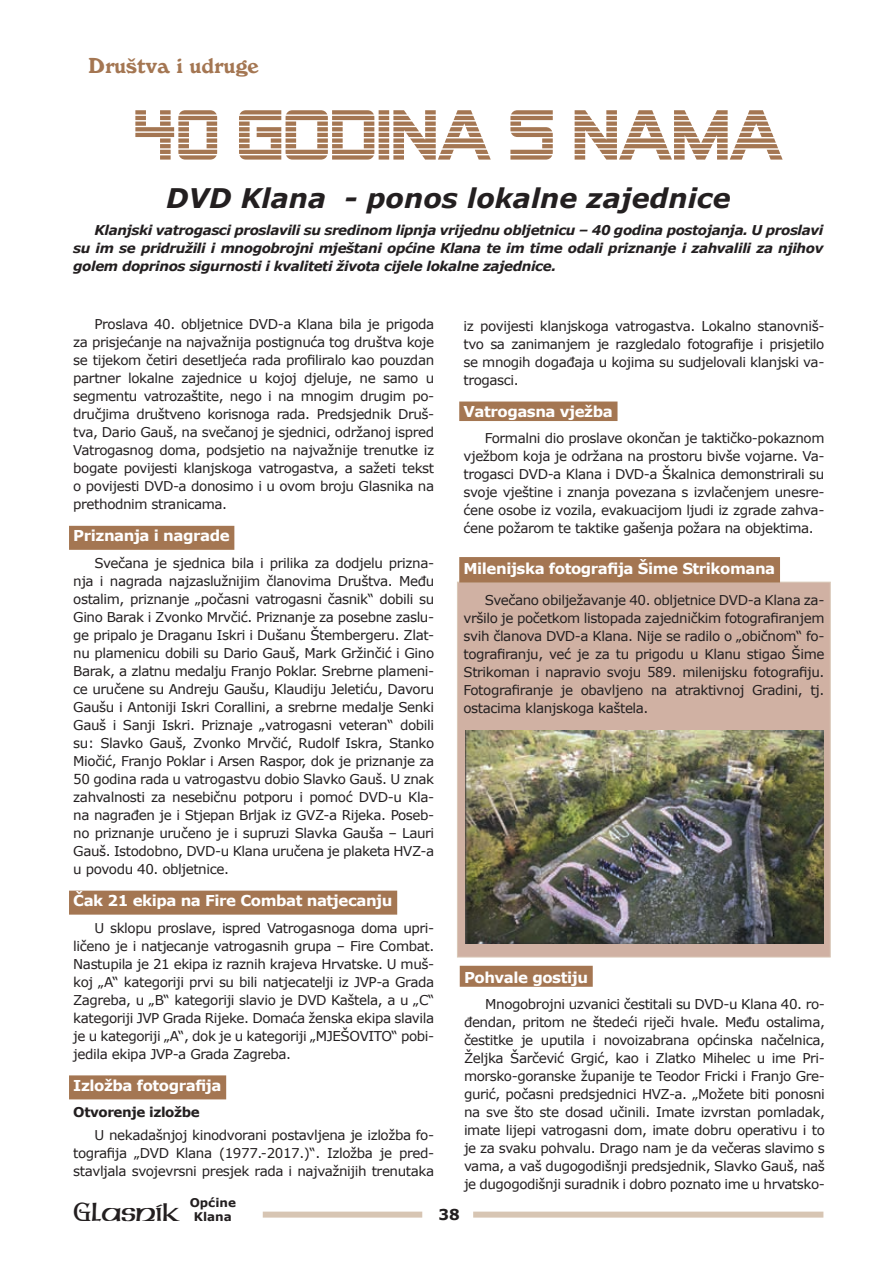
<style>
.page{position:relative;width:893px;height:1263px;background:#fff}
.page>*{position:absolute;margin:0;border:0;box-sizing:border-box;transform-origin:0 0}
.t1{font:italic 700 27px "Verdana";color:#231f20}
.t2{font:27px "American Unc D";color:#231f20}
.t3{font:21px "Windsor BT";color:#a47652}
.t4{font:700 15px "Verdana";letter-spacing:-.03em;color:#fff}
.t5{font:700 15px "Verdana";color:#231f20}
.t6{font:13.5px/18px "Verdana";letter-spacing:-.03em;color:#231f20;text-align:justify}
.t7{font:italic 700 13.5px/18px "Verdana";letter-spacing:-.03em;color:#231f20;text-align:justify}
.t8{font:700 13.5px "Verdana";letter-spacing:-.03em;color:#231f20}
.t9{font:700 12px/13.5px "Verdana";color:#231f20;text-align:center}
.s1{font-family:"Algerian Bas DEE"}
</style>
<div class="page">
<div style="left:263px;top:1211px;width:159px;height:6px;background:#d7c5b3"></div>
<div style="left:473px;top:1211px;width:350px;height:6px;background:#d7c5b3"></div>
<div style="left:457px;top:582px;width:374px;height:375px;background:#d0b1a3;border:1px solid #b08c68"></div>
<svg style="left:135px;top:110px;width:648px;height:50px"></svg>
<div style="left:69px;top:526px;width:165px;height:24px;background:#a47652"></div>
<div style="left:69px;top:891px;width:328px;height:24px;background:#a47652"></div>
<div style="left:69px;top:1075px;width:157px;height:24px;background:#a47652"></div>
<div style="left:459px;top:401px;width:158px;height:20px;background:#a47652"></div>
<div style="left:459px;top:557px;width:321px;height:25px;background:#a47652"></div>
<img style="left:465px;top:731px;width:358px;height:212px">
<div style="left:460px;top:966px;width:133px;height:21px;background:#a47652"></div>
<h2 class="t3" style="left:88px;top:54px;width:172px">Društva i udruge</h2>
<h1 class="t1" style="left:166px;top:179px;width:566px">DVD Klana - ponos lokalne zajednice</h1>
<p class="t7" style="left:73px;top:221px;width:752px;text-indent:21px">Klanjski vatrogasci proslavili su sredinom lipnja vrijednu obljetnicu – 40 godina postojanja. U proslavi su im se pridružili i mnogobrojni mještani općine Klana te im time odali priznanje i zahvalili za njihov golem doprinos sigurnosti i kvaliteti života cijele lokalne zajednice.</p>
<p class="t6" style="left:73px;top:315px;width:362px;text-indent:21px">Proslava 40. obljetnice DVD-a Klana bila je prigoda za prisjećanje na najvažnija postignuća tog društva koje se tijekom četiri desetljeća rada profiliralo kao pouzdan partner lokalne zajednice u kojoj djeluje, ne samo u segmentu vatrozaštite, nego i na mnogim drugim po&shy;dručjima društveno korisnoga rada. Predsjednik Druš&shy;tva, Dario Gauš, na svečanoj je sjednici, održanoj ispred Vatrogasnog doma, podsjetio na najvažnije trenutke iz bogate povijesti klanjskoga vatrogastva, a sažeti tekst o povijesti DVD-a donosimo i u ovom broju Glasnika na prethodnim stranicama.</p>
<p class="t4" style="left:73px;top:525px;width:158px">Priznanja i nagrade</p>
<p class="t6" style="left:73px;top:554px;width:362px;text-indent:21px">Svečana je sjednica bila i prilika za dodjelu prizna&shy;nja i nagrada najzaslužnijim članovima Društva. Među ostalim, priznanje „počasni vatrogasni časnik“ dobili su Gino Barak i Zvonko Mrvčić. Priznanje za posebne zaslu&shy;ge pripalo je Draganu Iskri i Dušanu Štembergeru. Zlat&shy;nu plamenicu dobili su Dario Gauš, Mark Gržinčić i Gino Barak, a zlatnu medalju Franjo Poklar. Srebrne plameni&shy;ce uručene su Andreju Gaušu, Klaudiju Jeletiću, Davoru Gaušu i Antoniji Iskri Corallini, a srebrne medalje Senki Gauš i Sanji Iskri. Priznaje „vatrogasni veteran“ dobili su: Slavko Gauš, Zvonko Mrvčić, Rudolf Iskra, Stanko Miočić, Franjo Poklar i Arsen Raspor, dok je priznanje za 50 godina rada u vatrogastvu dobio Slavko Gauš. U znak zahvalnosti za nesebičnu potporu i pomoć DVD-u Kla&shy;na nagrađen je i Stjepan Brljak iz GVZ-a Rijeka. Poseb&shy;no priznanje uručeno je i supruzi Slavka Gauša – Lauri Gauš. Istodobno, DVD-u Klana uručena je plaketa HVZ-a u povodu 40. obljetnice.</p>
<p class="t4" style="left:73px;top:890px;width:321px">Čak 21 ekipa na Fire Combat natjecanju</p>
<p class="t6" style="left:73px;top:918px;width:362px;text-indent:21px">U sklopu proslave, ispred Vatrogasnoga doma upri&shy;ličeno je i natjecanje vatrogasnih grupa – Fire Combat.<br>Nastupila je 21 ekipa iz raznih krajeva Hrvatske. U muš&shy;koj „A“ kategoriji prvi su bili natjecatelji iz JVP-a Grada Zagreba, u „B“ kategoriji slavio je DVD Kaštela, a u „C“ kategoriji JVP Grada Rijeke. Domaća ženska ekipa slavila je u kategoriji „A“, dok je u kategoriji „MJEŠOVITO“ pobi&shy;jedila ekipa JVP-a Grada Zagreba.</p>
<p class="t4" style="left:73px;top:1075px;width:150px">Izložba fotografija</p>
<p class="t8" style="left:73px;top:1103px;width:128px">Otvorenje izložbe</p>
<p class="t6" style="left:73px;top:1125px;width:362px;text-indent:21px">U nekadašnjoj kinodvorani postavljena je izložba fo&shy;tografija „DVD Klana (1977.-2017.)“. Izložba je pred&shy;stavljala svojevrsni presjek rada i najvažnijih trenutaka</p>
<p class="t6" style="left:463px;top:316px;width:362px">iz povijesti klanjskoga vatrogastva. Lokalno stanovniš&shy;tvo sa zanimanjem je razgledalo fotografije i prisjetilo se mnogih događaja u kojima su sudjelovali klanjski va&shy;trogasci.</p>
<p class="t4" style="left:463px;top:401px;width:151px">Vatrogasna vježba</p>
<p class="t6" style="left:463px;top:429px;width:362px;text-indent:21px">Formalni dio proslave okončan je taktičko-pokaznom vježbom koja je održana na prostoru bivše vojarne. Va&shy;trogasci DVD-a Klana i DVD-a Škalnica demonstrirali su svoje vještine i znanja povezana s izvlačenjem unesre&shy;ćene osobe iz vozila, evakuacijom ljudi iz zgrade zahva&shy;ćene požarom te taktike gašenja požara na objektima.</p>
<p class="t4" style="left:463px;top:558px;width:313px">Milenijska fotografija Šime Strikomana</p>
<p class="t6" style="left:463px;top:591px;width:362px;text-indent:21px">Svečano obilježavanje 40. obljetnice DVD-a Klana za&shy;vršilo je početkom listopada zajedničkim fotografiranjem svih članova DVD-a Klana. Nije se radilo o „običnom“ fo&shy;tografiranju, već je za tu prigodu u Klanu stigao Šime Strikoman i napravio svoju 589. milenijsku fotografiju.<br>Fotografiranje je obavljeno na atraktivnoj Gradini, tj. ostacima klanjskoga kaštela.</p>
<p class="t4" style="left:464px;top:966px;width:126px">Pohvale gostiju</p>
<p class="t6" style="left:464px;top:995px;width:362px;text-indent:21px">Mnogobrojni uzvanici čestitali su DVD-u Klana 40. ro&shy;đendan, pritom ne štedeći riječi hvale. Među ostalima, čestitke je uputila i novoizabrana općinska načelnica, Željka Šarčević Grgić, kao i Zlatko Mihelec u ime Pri&shy;morsko-goranske županije te Teodor Fricki i Franjo Gre&shy;gurić, počasni predsjednici HVZ-a. „Možete biti ponosni na sve što ste dosad učinili. Imate izvrstan pomladak, imate lijepi vatrogasni dom, imate dobru operativu i to je za svaku pohvalu. Drago nam je da večeras slavimo s vama, a vaš dugogodišnji predsjednik, Slavko Gauš, naš je dugogodišnji suradnik i dobro poznato ime u hrvatsko-</p>
<p class="t9" style="left:190px;top:1196px;width:48px">Općine<br>Klana</p>
<h1 class="t2" style="left:73px;top:1198px;width:108px"><span class="s1">G</span>lasnik</h1>
<p class="t5" style="left:438px;top:1204px;width:23px">38</p>
</div>
